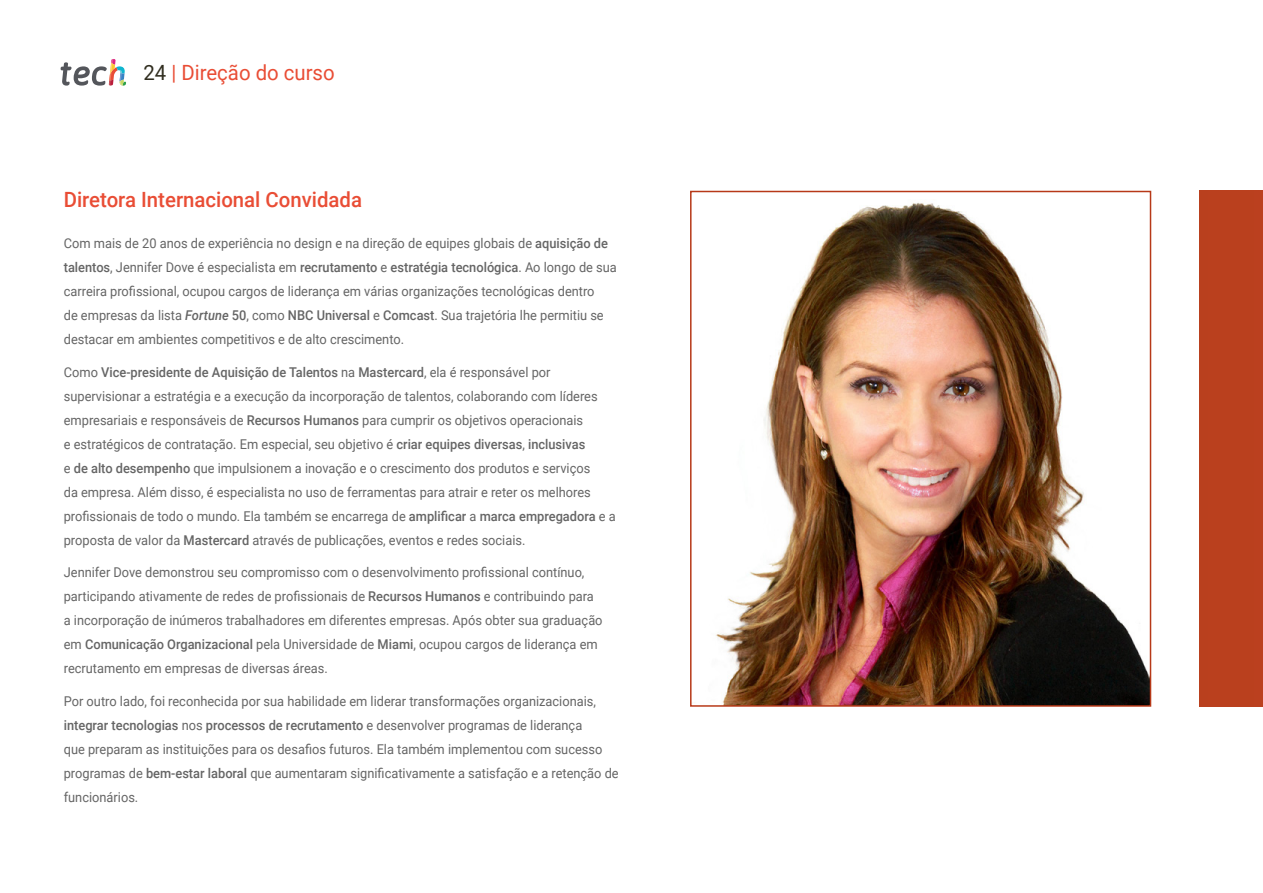
<style>
.page{position:relative;width:1263px;height:893px;background:#fff}
.page>*{position:absolute;margin:0;border:0;box-sizing:border-box;transform-origin:0 0}
.t1{font:500 21px "Roboto";color:#e94d35}
.t2{font:21px "Roboto";color:#e94d35}
.t3{font:13.5px/24px "Roboto";color:#656565;scale:.95 1}
.s1{color:#312e20}
.s2{font-weight:500}
.s3{font-weight:500;font-style:italic}
</style>
<div class="page">
<svg style="left:61px;top:59px;width:65px;height:27px"></svg>
<div style="left:1199px;top:191px;width:64px;height:516px;background:#ba401e"></div>
<img style="left:716px;top:202px;width:432px;height:502px">
<div style="left:690px;top:191px;width:461px;height:516px;border:2px solid #b73918"></div>
<h1 class="t2" style="left:144px;top:57px;width:193px"><span class="s1">24</span> | Direção do curso</h1>
<h1 class="t1" style="left:64px;top:184px;width:300px">Diretora Internacional Convidada</h1>
<p class="t3" style="left:64px;top:231px;width:584px">Com mais de 20 anos de experiência no design e na direção de equipes globais de <span class="s2">aquisição de talentos</span>, Jennifer Dove é especialista em <span class="s2">recrutamento</span> e <span class="s2">estratégia tecnológica</span>. Ao longo de sua carreira profissional, ocupou cargos de liderança em várias organizações tecnológicas dentro<br>de empresas da lista <span class="s3">Fortune</span> <span class="s2">50</span>, como <span class="s2">NBC Universal</span> e <span class="s2">Comcast</span>. Sua trajetória lhe permitiu se destacar em ambientes competitivos e de alto crescimento.</p>
<p class="t3" style="left:64px;top:359px;width:582px">Como <span class="s2">Vice-presidente de Aquisição de Talentos</span> na <span class="s2">Mastercard</span>, ela é responsável por supervisionar a estratégia e a execução da incorporação de talentos, colaborando com líderes empresariais e responsáveis de <span class="s2">Recursos Humanos</span> para cumprir os objetivos operacionais<br>e estratégicos de contratação. Em especial, seu objetivo é <span class="s2">criar equipes diversas</span>, <span class="s2">inclusivas<br></span>e <span class="s2">de alto desempenho</span> que impulsionem a inovação e o crescimento dos produtos e serviços<br>da empresa. Além disso, é especialista no uso de ferramentas para atrair e reter os melhores profissionais de todo o mundo. Ela também se encarrega de <span class="s2">amplificar</span> a <span class="s2">marca empregadora</span> e a proposta de valor da <span class="s2">Mastercard</span> através de publicações, eventos e redes sociais.</p>
<p class="t3" style="left:64px;top:560px;width:569px">Jennifer Dove demonstrou seu compromisso com o desenvolvimento profissional contínuo, participando ativamente de redes de profissionais de <span class="s2">Recursos Humanos</span> e contribuindo para a incorporação de inúmeros trabalhadores em diferentes empresas. Após obter sua graduação em <span class="s2">Comunicação Organizacional</span> pela Universidade de <span class="s2">Miami</span>, ocupou cargos de liderança em recrutamento em empresas de diversas áreas.</p>
<p class="t3" style="left:64px;top:688px;width:586px">Por outro lado, foi reconhecida por sua habilidade em liderar transformações organizacionais, <span class="s2">integrar tecnologias</span> nos <span class="s2">processos de recrutamento</span> e desenvolver programas de liderança<br>que preparam as instituições para os desafios futuros. Ela também implementou com sucesso programas de <span class="s2">bem-estar laboral</span> que aumentaram significativamente a satisfação e a retenção de funcionários.</p>
</div>
